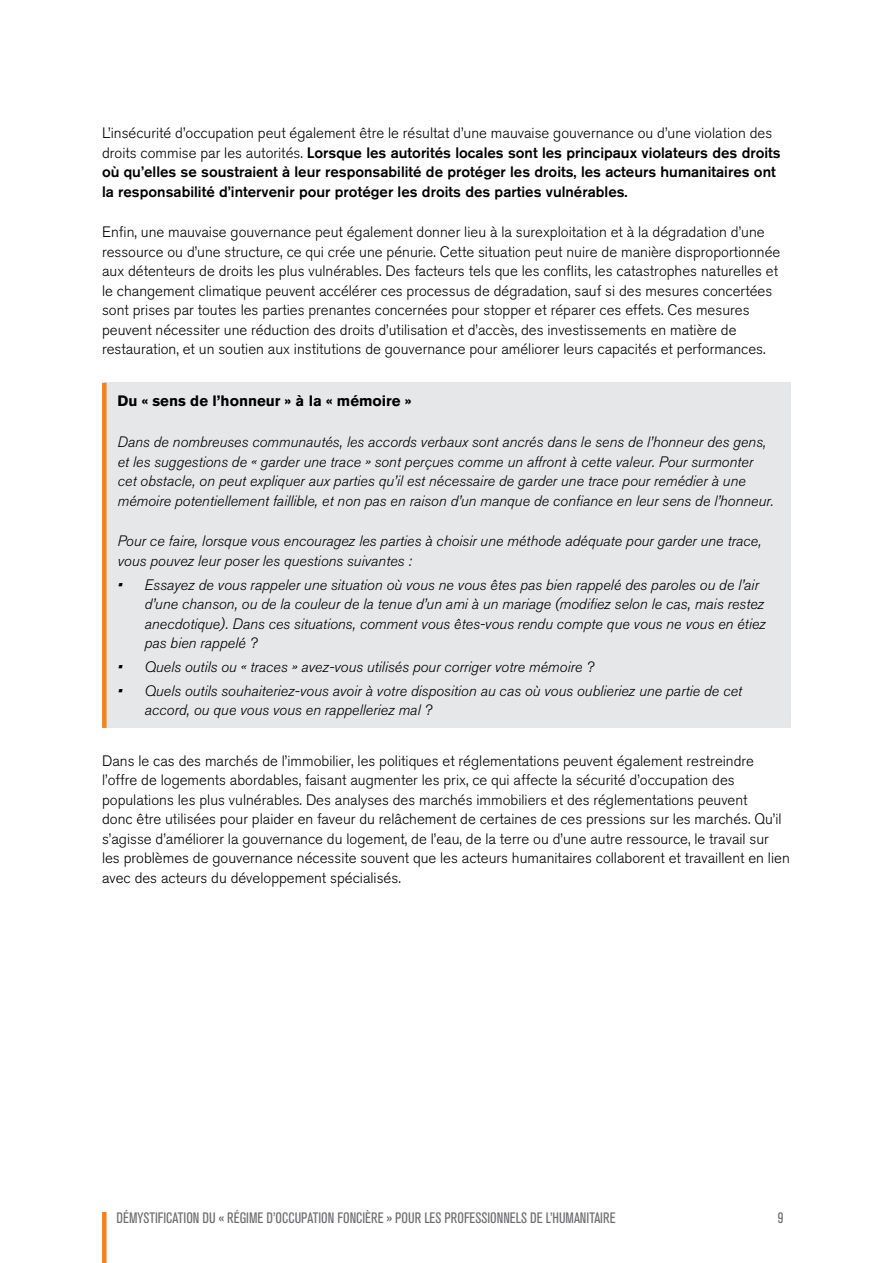
<style>
.page{position:relative;width:893px;height:1263px;background:#fff}
.page>*{position:absolute;margin:0;border:0;box-sizing:border-box;transform-origin:0 0}
.t1{font:300 15px/19.5px "Akzidenz Grotesk BQ";color:#000}
.t2{font:italic 300 15px/19.5px "Akzidenz Grotesk BQ";color:#000}
.t3{font:500 15px/19.5px "Akzidenz Grotesk BQ";color:#000}
.t4{font:condensed 15px "Akzidenz Grotesk BQ";color:#6d6e71}
.t5{font:700 15px "Akzidenz Grotesk BQ";color:#000}
.s1{font-weight:300}
</style>
<div class="page">
<div style="left:102px;top:1212px;width:5px;height:51px;background:#f58220"></div>
<div style="left:105px;top:383px;width:686px;height:345px;background:#e6e7e8"></div>
<div style="left:102px;top:383px;width:5px;height:345px;background:#f58220"></div>
<p class="t3" style="left:102px;top:123px;width:680px"><span class="s1">L’insécurité d’occupation peut également être le résultat d’une mauvaise gouvernance ou d’une violation des droits commise par les autorités.</span> Lorsque les autorités locales sont les principaux violateurs des droits où qu’elles se soustraient à leur responsabilité de protéger les droits, les acteurs humanitaires ont la responsabilité d’intervenir pour protéger les droits des parties vulnérables.</p>
<p class="t1" style="left:102px;top:223px;width:680px">Enfin, une mauvaise gouvernance peut également donner lieu à la surexploitation et à la dégradation d’une ressource ou d’une structure, ce qui crée une pénurie. Cette situation peut nuire de manière disproportionnée aux détenteurs de droits les plus vulnérables. Des facteurs tels que les conflits, les catastrophes naturelles et le changement climatique peuvent accélérer ces processus de dégradation, sauf si des mesures concertées sont prises par toutes les parties prenantes concernées pour stopper et réparer ces effets. Ces mesures peuvent nécessiter une réduction des droits d’utilisation et d’accès, des investissements en matière de restauration, et un soutien aux institutions de gouvernance pour améliorer leurs capacités et performances.</p>
<p class="t5" style="left:117px;top:392px;width:295px">Du « sens de l’honneur » à la « mémoire »</p>
<p class="t2" style="left:117px;top:432px;width:658px">Dans de nombreuses communautés, les accords verbaux sont ancrés dans le sens de l’honneur des gens, et les suggestions de « garder une trace » sont perçues comme un affront à cette valeur. Pour surmonter cet obstacle, on peut expliquer aux parties qu’il est nécessaire de garder une trace pour remédier à une mémoire potentiellement faillible, et non pas en raison d’un manque de confiance en leur sens de l’honneur.</p>
<p class="t2" style="left:117px;top:531px;width:645px">Pour ce faire, lorsque vous encouragez les parties à choisir une méthode adéquate pour garder une trace, vous pouvez leur poser les questions suivantes :</p>
<p class="t2" style="left:144px;top:575px;width:623px;text-indent:-27px">• Essayez de vous rappeler une situation où vous ne vous êtes pas bien rappelé des paroles ou de l’air d’une chanson, ou de la couleur de la tenue d’un ami à un mariage (modifiez selon le cas, mais restez anecdotique). Dans ces situations, comment vous êtes-vous rendu compte que vous ne vous en étiez pas bien rappelé ?</p>
<p class="t2" style="left:117px;top:657px;width:478px">• Quels outils ou « traces » avez-vous utilisés pour corriger votre mémoire ?</p>
<p class="t2" style="left:144px;top:681px;width:599px;text-indent:-27px">• Quels outils souhaiteriez-vous avoir à votre disposition au cas où vous oublieriez une partie de cet accord, ou que vous vous en rappelleriez mal ?</p>
<p class="t1" style="left:102px;top:751px;width:689px">Dans le cas des marchés de l’immobilier, les politiques et réglementations peuvent également restreindre l’offre de logements abordables, faisant augmenter les prix, ce qui affecte la sécurité d’occupation des populations les plus vulnérables. Des analyses des marchés immobiliers et des réglementations peuvent<br>donc être utilisées pour plaider en faveur du relâchement de certaines de ces pressions sur les marchés. Qu’il s’agisse d’améliorer la gouvernance du logement, de l’eau, de la terre ou d’une autre ressource, le travail sur les problèmes de gouvernance nécessite souvent que les acteurs humanitaires collaborent et travaillent en lien avec des acteurs du développement spécialisés.</p>
<p class="t4" style="left:117px;top:1209px;width:500px">DÉMYSTIFICATION DU « RÉGIME D’OCCUPATION FONCIÈRE » POUR LES PROFESSIONNELS DE L’HUMANITAIRE</p>
<p class="t4" style="left:778px;top:1209px;width:7px">9</p>
</div>
